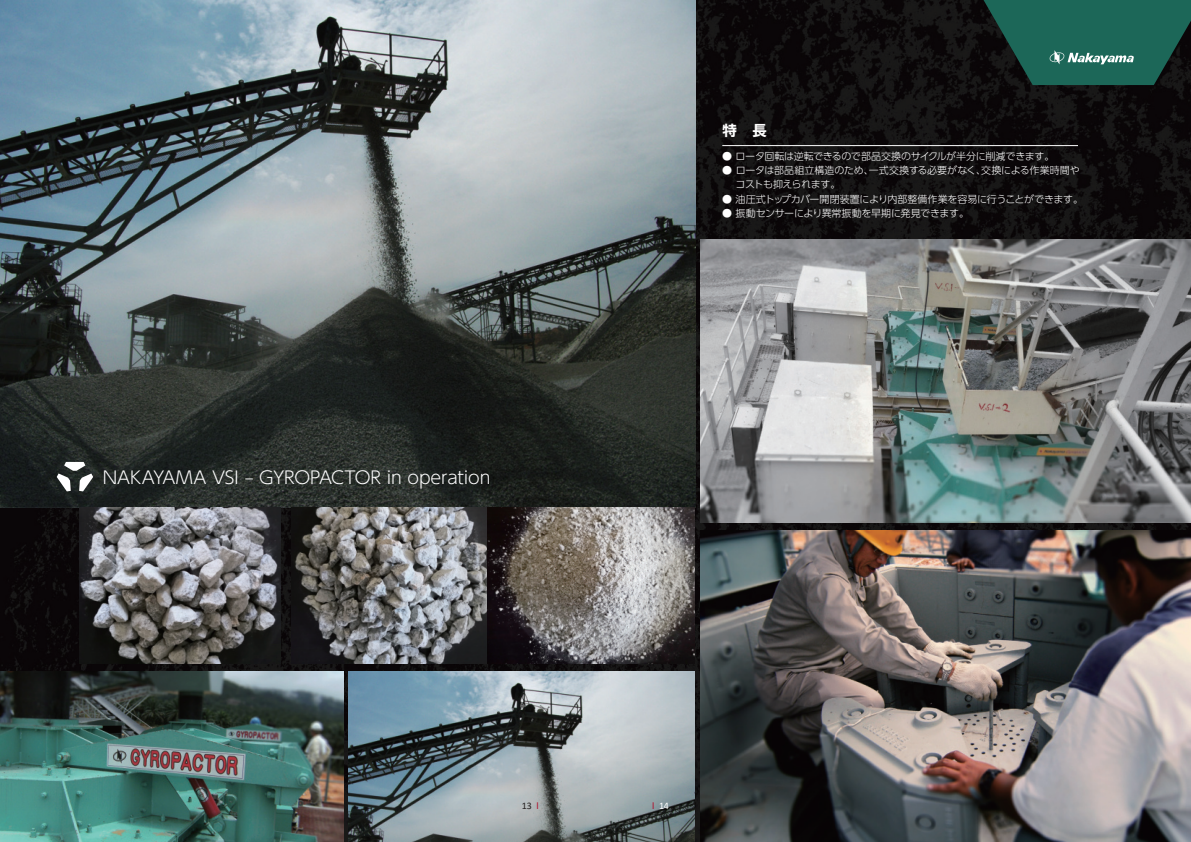
<style>
.page{position:relative;width:1191px;height:842px;background:#fff}
.page>*{position:absolute;margin:0;border:0;box-sizing:border-box;transform-origin:0 0}
.t1{font:300 17.3px "UD Shin Go Pr 6 N";letter-spacing:-.015em;color:#fff}
.t2{font:15px "Nitalago Ruika 06";color:#fff}
.t3{font:300 10px/14.2px "UD Shin Go Pr 6 N";letter-spacing:-.025em;color:#fff}
.t4{font:10px "Calibri";color:#231f20}
.t5{font:10px "Calibri";color:#fff}
.s1{color:#b00a27}
</style>
<div class="page">
<img style="left:0;top:0;width:1191px;height:842px">
<img style="left:700px;top:239px;width:491px;height:283px">
<img style="left:0;top:672px;width:343px;height:170px">
<img style="left:348px;top:672px;width:346px;height:170px">
<img style="left:0;top:0;width:695px;height:507px">
<img style="left:701px;top:530px;width:490px;height:312px">
<svg style="left:57px;top:462px;width:36px;height:29px"></svg>
<hr style="left:722px;top:145px;width:356px;height:1px;background:#fff">
<img style="left:79px;top:507px;width:201px;height:156px">
<img style="left:291px;top:507px;width:403px;height:156px">
<svg style="left:983px;top:0;width:208px;height:85px;background:#1e594d"></svg>
<h1 class="t1" style="left:103px;top:463px;width:389px">NAKAYAMA VSI ‒ GYROPACTOR in operation</h1>
<h2 class="t2" style="left:722px;top:122px;width:46px">特　長</h2>
<p class="t3" style="left:722px;top:149px;width:334px">● ロータ回転は逆転できるので部品交換のサイクルが半分に削減できます。</p>
<p class="t3" style="left:722px;top:163px;width:359px">● ロータは部品組立構造のため、一式交換する必要がなく、交換による作業時間や　 コストも抑えられます。</p>
<p class="t3" style="left:722px;top:191px;width:362px">● 油圧式トップカバー開閉装置により内部整備作業を容易に行うことができます。</p>
<p class="t3" style="left:722px;top:206px;width:248px">● 振動センサーにより異常振動を早期に発見できます。</p>
<p class="t4" style="left:522px;top:802px;width:18px">13 <span class="s1">l</span></p>
<p class="t5" style="left:652px;top:802px;width:18px"><span class="s1">l</span> 14</p>
</div>
